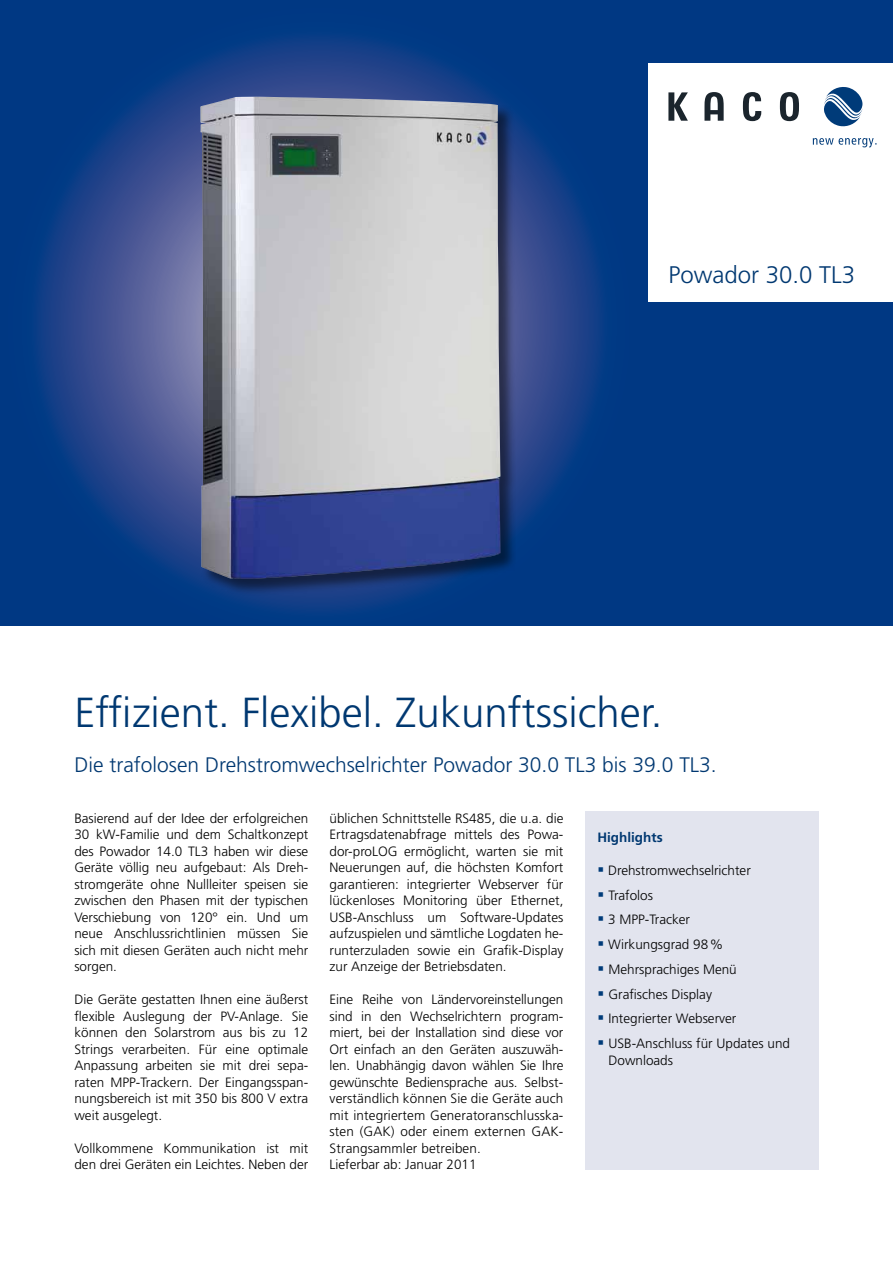
<style>
.page{position:relative;width:893px;height:1263px;background:#fff}
.page>*{position:absolute;margin:0;border:0;box-sizing:border-box;transform-origin:0 0}
.t1{font:300 42px "Frutiger LT Pro";color:#003871}
.t2{font:300 24px "Frutiger LT Pro";color:#003871}
.t3{font:300 21px "Frutiger LT Pro";color:#003871}
.t4{font:300 13.5px/16.5px "Frutiger LT Pro";color:#000;text-align:justify}
.t5{font:700 13.5px "Frutiger LT Pro";color:#003871}
.s1{color:#003b79}
</style>
<div class="page">
<div style="left:0;top:0;width:893px;height:625px;background:#003883"></div>
<div style="left:648px;top:65px;width:245px;height:236px;background:#fff"></div>
<svg style="left:37px;top:37px;width:565px;height:574px"></svg>
<svg style="left:668px;top:92px;width:131px;height:29px"></svg>
<svg style="left:824px;top:87px;width:39px;height:40px"></svg>
<svg style="left:813px;top:138px;width:63px;height:9px"></svg>
<div style="left:585px;top:811px;width:234px;height:358px;background:#e2e4ee"></div>
<div style="left:201px;top:97px;width:315px;height:498px;background:#000;opacity:.51"></div>
<img style="left:200px;top:97px;width:301px;height:482px">
<h2 class="t2" style="left:668px;top:261px;width:188px">Powador 30.0 TL3</h2>
<h1 class="t1" style="left:74px;top:688px;width:590px">Effizient. Flexibel. Zukunftssicher.</h1>
<h3 class="t3" style="left:74px;top:753px;width:644px">Die trafolosen Drehstromwechselrichter Powador 30.0 TL3 bis 39.0 TL3.</h3>
<p class="t4" style="left:74px;top:810px;width:235px">Basierend auf der Idee der erfolgreichen 30 kW-Familie und dem Schaltkonzept des Powador 14.0 TL3 haben wir diese Geräte völlig neu aufgebaut: Als Dreh&shy;stromgeräte ohne Nullleiter speisen sie zwischen den Phasen mit der typischen Verschiebung von 120° ein. Und um neue Anschlussrichtlinien müssen Sie sich mit diesen Geräten auch nicht mehr sorgen.</p>
<p class="t4" style="left:74px;top:991px;width:235px">Die Geräte gestatten Ihnen eine äußerst flexible Auslegung der PV-Anlage. Sie können den Solarstrom aus bis zu 12<br>Strings verarbeiten. Für eine optimale Anpassung arbeiten sie mit drei sepa&shy;raten MPP-Trackern. Der Eingangsspan&shy;nungsbereich ist mit 350 bis 800 V extra weit ausgelegt.</p>
<p class="t4" style="left:74px;top:1140px;width:235px">Vollkommene Kommunikation ist mit den drei Geräten ein Leichtes. Neben der</p>
<p class="t4" style="left:330px;top:810px;width:235px">üblichen Schnittstelle RS485, die u.a. die Ertragsdatenabfrage mittels des Powa&shy;dor-proLOG ermöglicht, warten sie mit Neuerungen auf, die höchsten Komfort garantieren: integrierter Webserver für lückenloses Monitoring über Ethernet, USB-Anschluss um Software-Updates aufzuspielen und sämtliche Logdaten he&shy;runterzuladen sowie ein Grafik-Display zur Anzeige der Betriebsdaten.</p>
<p class="t4" style="left:330px;top:991px;width:235px;text-align:left">Eine Reihe von Ländervoreinstellungen sind in den Wechselrichtern program&shy;miert, bei der Installation sind diese vor Ort einfach an den Geräten auszuwäh&shy;len. Unabhängig davon wählen Sie Ihre gewünschte Bediensprache aus. Selbst&shy;verständlich können Sie die Geräte auch mit integriertem Generatoranschlusska&shy;sten (GAK) oder einem externen GAK-Strangsammler betreiben.<br>Lieferbar ab: Januar 2011</p>
<p class="t5" style="left:597px;top:829px;width:67px">Highlights</p>
<p class="t4" style="left:597px;top:862px;width:155px"><span class="s1">▪</span> Drehstromwechselrichter</p>
<p class="t4" style="left:597px;top:887px;width:57px"><span class="s1">▪</span> Trafolos</p>
<p class="t4" style="left:597px;top:912px;width:94px"><span class="s1">▪</span> 3 MPP-Tracker</p>
<p class="t4" style="left:597px;top:936px;width:127px"><span class="s1">▪</span> Wirkungsgrad 98%</p>
<p class="t4" style="left:597px;top:961px;width:141px"><span class="s1">▪</span> Mehrsprachiges Menü</p>
<p class="t4" style="left:597px;top:986px;width:116px"><span class="s1">▪</span> Grafisches Display</p>
<p class="t4" style="left:597px;top:1011px;width:141px"><span class="s1">▪</span> Integrierter Webserver</p>
<p class="t4" style="left:608px;top:1035px;width:183px;text-indent:-11px"><span class="s1">▪</span> USB-Anschluss für Updates und<br>Downloads</p>
</div>
